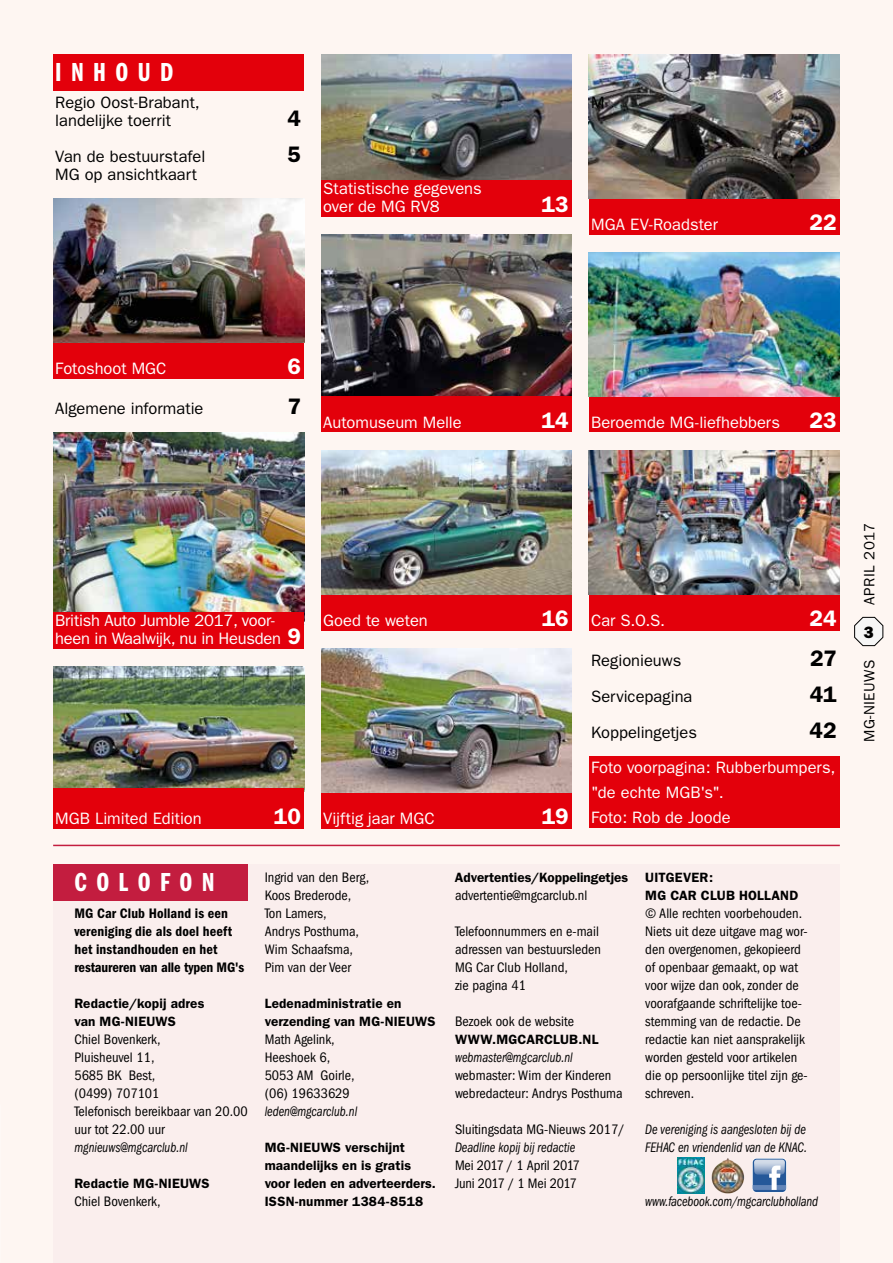
<style>
.page{position:relative;width:893px;height:1263px;background:#fef6f2}
.page>*{position:absolute;margin:0;border:0;box-sizing:border-box;transform-origin:0 0}
.t1{font:27px "Franklin Gothic Demi Cmpr";letter-spacing:.345em;color:#fff}
.t2{font:600 22.5px "Franklin Gothic";color:#fff}
.t3{font:600 22.5px "Franklin Gothic";color:#000}
.t4{font:16.5px/18px "Franklin Gothic";color:#fff}
.t5{font:16.5px/18px "Franklin Gothic";color:#000}
.t6{font:800 16.5px "Franklin Gothic";color:#000}
.t7{font:15px "Franklin Gothic";letter-spacing:.03em;color:#000}
.t8{font:condensed 14.25px/18px "Franklin Gothic";color:#000}
.t9{font:italic condensed 14.25px/18px "Franklin Gothic";color:#000;scale:.88 1}
.t10{font:600 condensed 14.25px/18px "Franklin Gothic";letter-spacing:.005em;color:#000}
.t11{font:condensed 14.25px/18px "Franklin Gothic";letter-spacing:-.02em;color:#000}
.t12{font:600 13.5px/18px "Franklin Gothic";letter-spacing:.01em;color:#000}
.s1{font-weight:600;font-size:22.5px}
</style>
<div class="page">
<svg style="left:854px;top:617px;width:30px;height:29px"></svg>
<img style="left:321px;top:234px;width:251px;height:163px">
<div style="left:321px;top:397px;width:251px;height:35px;background:#e3000b"></div>
<div style="left:321px;top:590px;width:251px;height:40px;background:#e3000b"></div>
<img style="left:321px;top:450px;width:251px;height:144px">
<div style="left:53px;top:54px;width:251px;height:36px;background:#e3000b"></div>
<div style="left:53px;top:864px;width:787px;height:399px;background:#faeeed"></div>
<div style="left:53px;top:864px;width:195px;height:36px;background:#c31d3f"></div>
<div style="left:589px;top:757px;width:251px;height:71px;background:#e3000b"></div>
<hr style="left:53px;top:845px;width:787px;height:1px;background:#c31d3f">
<img style="left:677px;top:1158px;width:27px;height:35px">
<img style="left:711px;top:1158px;width:17px;height:31px">
<img style="left:53px;top:432px;width:251px;height:180px">
<div style="left:53px;top:612px;width:251px;height:36px;background:#e3000b"></div>
<svg style="left:752px;top:1158px;width:35px;height:35px"></svg>
<div style="left:753px;top:1159px;width:33px;height:33px;background:#255899;border-radius:4px"></div>
<svg style="left:753px;top:1159px;width:33px;height:31px"></svg>
<img style="left:321px;top:54px;width:251px;height:126px">
<div style="left:321px;top:180px;width:251px;height:36px;background:#e3000b"></div>
<div style="left:321px;top:788px;width:251px;height:40px;background:#e3000b"></div>
<img style="left:321px;top:648px;width:251px;height:144px">
<div style="left:53px;top:324px;width:251px;height:54px;background:#e3000b"></div>
<img style="left:53px;top:198px;width:251px;height:144px">
<div style="left:589px;top:392px;width:251px;height:40px;background:#e3000b"></div>
<img style="left:589px;top:252px;width:251px;height:144px">
<div style="left:589px;top:187px;width:251px;height:47px;background:#e3000b"></div>
<img style="left:589px;top:54px;width:251px;height:144px">
<img style="left:53px;top:666px;width:251px;height:122px">
<div style="left:53px;top:788px;width:251px;height:40px;background:#e3000b"></div>
<div style="left:589px;top:590px;width:251px;height:40px;background:#e3000b"></div>
<img style="left:589px;top:450px;width:251px;height:144px">
<h1 class="t1" style="left:55px;top:57px;width:120px">INHOUD</h1>
<p class="t5" style="left:55px;top:94px;width:146px">Regio Oost-Brabant, landelijke toerrit</p>
<h2 class="t3" style="left:287px;top:105px;width:15px">4</h2>
<p class="t5" style="left:55px;top:148px;width:152px">Van de bestuurstafel</p>
<h2 class="t3" style="left:287px;top:141px;width:15px">5</h2>
<p class="t5" style="left:55px;top:166px;width:143px">MG op ansichtkaart</p>
<p class="t4" style="left:323px;top:180px;width:160px">Statistische gegevens over de MG RV8</p>
<p class="t5" style="left:591px;top:94px;width:15px">M</p>
<h2 class="t2" style="left:541px;top:191px;width:29px">13</h2>
<p class="t4" style="left:591px;top:216px;width:128px">MGA EV-Roadster</p>
<h2 class="t2" style="left:810px;top:209px;width:28px">22</h2>
<p class="t4" style="left:55px;top:360px;width:113px">Fotoshoot MGC</p>
<h2 class="t2" style="left:287px;top:353px;width:15px">6</h2>
<p class="t5" style="left:55px;top:400px;width:150px">Algemene informatie</p>
<h2 class="t3" style="left:287px;top:393px;width:15px">7</h2>
<p class="t4" style="left:323px;top:414px;width:140px">Automuseum Melle</p>
<h2 class="t2" style="left:541px;top:407px;width:29px">14</h2>
<p class="t4" style="left:591px;top:414px;width:190px">Beroemde MG-liefhebbers</p>
<h2 class="t2" style="left:810px;top:407px;width:29px">23</h2>
<p class="t4" style="left:55px;top:612px;width:247px">British Auto Jumble 2017, voor&shy;heen in Waalwijk, nu in Heusden <span class="s1">9</span></p>
<p class="t4" style="left:323px;top:612px;width:106px">Goed te weten</p>
<h2 class="t2" style="left:542px;top:605px;width:28px">16</h2>
<p class="t4" style="left:55px;top:810px;width:148px">MGB Limited Edition</p>
<h2 class="t2" style="left:274px;top:803px;width:28px">10</h2>
<p class="t4" style="left:323px;top:810px;width:113px">Vijftig jaar MGC</p>
<h2 class="t2" style="left:542px;top:803px;width:29px">19</h2>
<p class="t4" style="left:591px;top:612px;width:76px">Car S.O.S.</p>
<h2 class="t2" style="left:809px;top:605px;width:29px">24</h2>
<p class="t5" style="left:591px;top:652px;width:92px">Regionieuws</p>
<h2 class="t3" style="left:810px;top:645px;width:28px">27</h2>
<p class="t5" style="left:591px;top:688px;width:103px">Servicepagina</p>
<h2 class="t3" style="left:810px;top:681px;width:28px">41</h2>
<p class="t5" style="left:591px;top:724px;width:107px">Koppelingetjes</p>
<h2 class="t3" style="left:810px;top:717px;width:29px">42</h2>
<p class="t4" style="left:591px;top:755px;width:246px;line-height:24.8px">Foto voorpagina: Rubberbumpers, "de echte MGB's".<br>Foto: Rob de Joode</p>
<h1 class="t1" style="left:74px;top:867px;width:142px">COLOFON</h1>
<p class="t10" style="left:74px;top:904px;width:171px">MG Car Club Holland is een vereniging die als doel heeft het instandhouden en het restaureren van alle typen MG's</p>
<p class="t12" style="left:74px;top:994px;width:132px">Redactie/kopij adres van MG-NIEUWS</p>
<p class="t8" style="left:74px;top:1030px;width:175px">Chiel Bovenkerk,<br>Pluisheuvel 11,<br>5685 BK Best,<br>(0499) 707101<br>Telefonisch bereikbaar van 20.00 uur tot 22.00 uur</p>
<p class="t9" style="left:74px;top:1138px;width:130px">mgnieuws@mgcarclub.nl</p>
<p class="t12" style="left:74px;top:1174px;width:137px">Redactie MG-NIEUWS</p>
<p class="t8" style="left:74px;top:1192px;width:88px">Chiel Bovenkerk,</p>
<p class="t8" style="left:265px;top:868px;width:106px">Ingrid van den Berg,<br>Koos Brederode,<br>Ton Lamers,<br>Andrys Posthuma,<br>Wim Schaafsma,<br>Pim van der Veer</p>
<p class="t12" style="left:265px;top:994px;width:172px">Ledenadministratie en verzending van MG-NIEUWS</p>
<p class="t8" style="left:265px;top:1030px;width:91px">Math Agelink,<br>Heeshoek 6,<br>5053 AM Goirle, (06) 19633629</p>
<p class="t9" style="left:265px;top:1102px;width:107px">leden@mgcarclub.nl</p>
<p class="t12" style="left:265px;top:1138px;width:173px">MG-NIEUWS verschijnt maandelijks en is gratis voor leden en adverteerders.<br>ISSN-nummer 1384-8518</p>
<p class="t12" style="left:455px;top:868px;width:175px">Advertenties/Koppelingetjes</p>
<p class="t8" style="left:455px;top:886px;width:134px">advertentie@mgcarclub.nl</p>
<p class="t8" style="left:455px;top:922px;width:148px">Telefoonnummers en e-mail adressen van bestuursleden<br>MG Car Club Holland,<br>zie pagina 41</p>
<p class="t8" style="left:455px;top:1012px;width:121px">Bezoek ook de website</p>
<p class="t12" style="left:455px;top:1030px;width:145px">WWW.MGCARCLUB.NL</p>
<p class="t9" style="left:455px;top:1048px;width:135px">webmaster@mgcarclub.nl</p>
<p class="t8" style="left:455px;top:1066px;width:169px">webmaster: Wim der Kinderen webredacteur: Andrys Posthuma</p>
<p class="t8" style="left:455px;top:1120px;width:171px">Sluitingsdata MG-Nieuws 2017/</p>
<p class="t9" style="left:455px;top:1138px;width:138px">Deadline kopij bij redactie</p>
<p class="t11" style="left:455px;top:1156px;width:126px">Mei 2017 / 1 April 2017<br>Juni 2017 / 1 Mei 2017</p>
<p class="t12" style="left:645px;top:868px;width:155px">UITGEVER:<br>MG CAR CLUB HOLLAND</p>
<p class="t8" style="left:645px;top:904px;width:164px">© Alle rechten voorbehouden.<br>Niets uit deze uitgave mag wor&shy;den overgenomen, gekopieerd of openbaar gemaakt, op wat voor wijze dan ook, zonder de voorafgaande schriftelijke toe&shy;stemming van de redactie. De redactie kan niet aansprakelijk worden gesteld voor artikelen die op persoonlijke titel zijn ge&shy;schreven.</p>
<p class="t9" style="left:645px;top:1120px;width:185px">De vereniging is aangesloten bij de<br>FEHAC en vriendenlid van de KNAC.</p>
<p class="t9" style="left:645px;top:1192px;width:198px">www.facebook.com/mgcarclubholland</p>
<p class="t7" style="left:861px;top:605px;width:84px;rotate:-90deg">APRIL 2017</p>
<p class="t6" style="left:864px;top:622px;width:11px">3</p>
<p class="t7" style="left:861px;top:742px;width:84px;rotate:-90deg">MG-NIEUWS</p>
</div>
